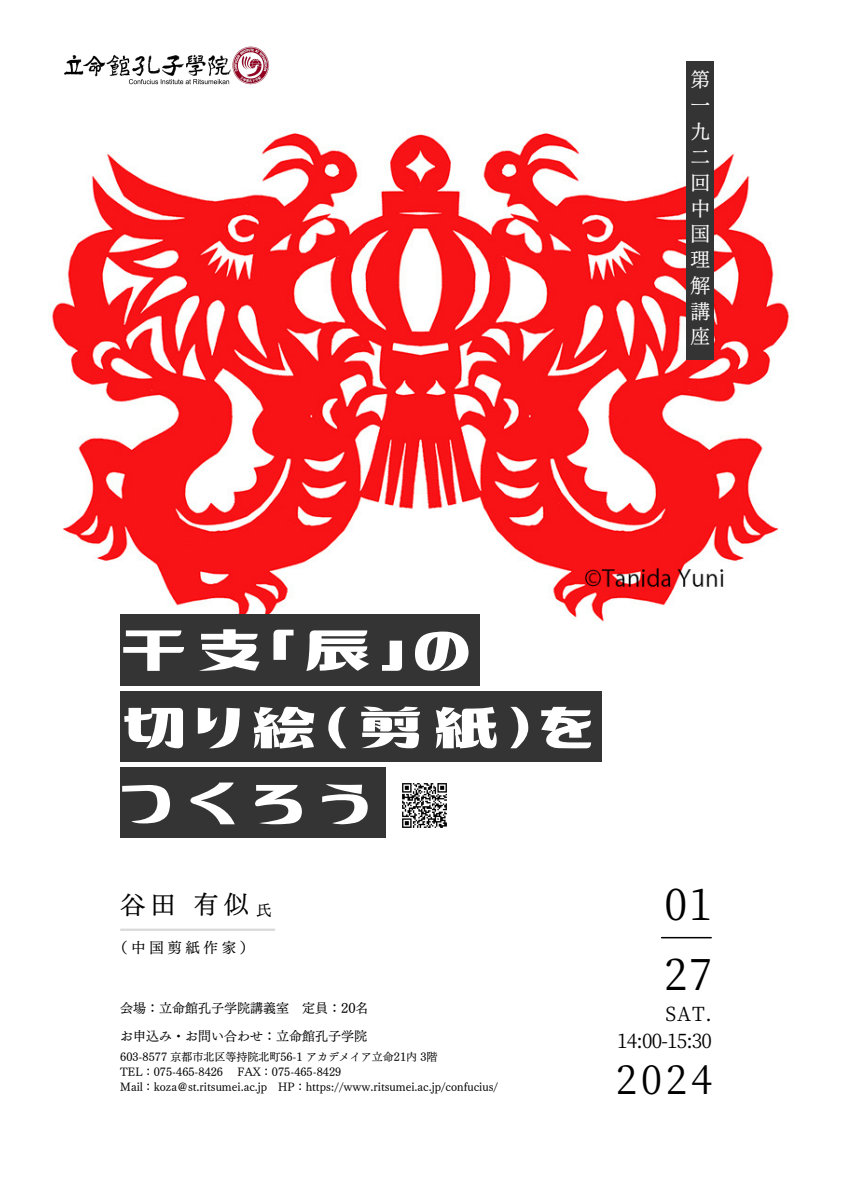
<style>
.page{position:relative;width:842px;height:1191px;background:#fff}
.page>*{position:absolute;margin:0;border:0;box-sizing:border-box;transform-origin:0 0}
.t1{font:84.8px "GN Koharuiro Sunray";letter-spacing:.105em;color:#fff}
.t2{font:42.4px "Source Han Serif JP";color:#000}
.t3{font:38.9px "Source Han Serif JP";color:#000}
.t4{font:25.4px "Canva UD Mincho Pr 6 N M";color:#000}
.t5{font:19.8px/25.7px "Canva UD Mincho Pr 6 N M";color:#fff;text-align:justify}
.t6{font:19.4px "Source Han Serif JP";letter-spacing:-.04em;color:#000}
.t7{font:15.4px "Canva UD Mincho Pr 6 N M";color:#000}
.t8{font:14.4px "Canva UD Mincho Pr 6 N M";letter-spacing:.25em;color:#000}
.t9{font:13px "Canva UD Mincho Pr 6 N M";color:#000}
.t10{font:11px "Canva UD Mincho Pr 6 N M";color:#000}
</style>
<div class="page">
<img style="left:51px;top:107px;width:739px;height:515px">
<img style="left:64px;top:47px;width:205px;height:37px">
<hr style="left:662px;top:936px;width:49px;height:2px;background:#000">
<hr style="left:120px;top:928px;width:155px;height:2px;background:#d9d9d9">
<div style="left:120px;top:614px;width:360px;height:84px;background:#343434"></div>
<div style="left:113px;top:685px;width:369px;height:29px;background:#fff"></div>
<div style="left:687px;top:61px;width:27px;height:299px;background:#343434"></div>
<div style="left:120px;top:691px;width:482px;height:85px;background:#343434"></div>
<div style="left:113px;top:761px;width:500px;height:29px;background:#fff"></div>
<div style="left:120px;top:767px;width:266px;height:85px;background:#343434"></div>
<div style="left:113px;top:838px;width:369px;height:40px;background:#fff"></div>
<img style="left:402px;top:783px;width:45px;height:45px">
<p class="t5" style="left:691px;top:66px;width:21px">第一九二回中国理解講座</p>
<p class="t1" style="left:120px;top:613px;width:352px">干支「辰」の</p>
<p class="t1" style="left:120px;top:691px;width:474px">切り絵（剪紙）を</p>
<p class="t1" style="left:120px;top:767px;width:251px">つくろう</p>
<p class="t4" style="left:120px;top:892px;width:130px">谷田 有似</p>
<p class="t7" style="left:257px;top:902px;width:16px">氏</p>
<p class="t8" style="left:113px;top:940px;width:142px">（中国剪紙作家）</p>
<p class="t9" style="left:120px;top:1001px;width:250px">会場：立命館孔子学院講義室 定員：20名</p>
<p class="t9" style="left:120px;top:1029px;width:248px">お申込み・お問い合わせ：立命館孔子学院</p>
<p class="t10" style="left:120px;top:1051px;width:319px">603-8577 京都市北区等持院北町56-1 アカデメイア立命21内 3階</p>
<p class="t10" style="left:120px;top:1066px;width:104px">TEL：075-465-8426</p>
<p class="t10" style="left:237px;top:1066px;width:105px">FAX：075-465-8429</p>
<p class="t10" style="left:120px;top:1081px;width:379px">Mail：koza＠st.ritsumei.ac.jp HP：https://www.ritsumei.ac.jp/confucius/</p>
<p class="t2" style="left:664px;top:870px;width:49px">01</p>
<p class="t2" style="left:664px;top:940px;width:49px">27</p>
<p class="t6" style="left:666px;top:998px;width:48px">SAT.</p>
<p class="t6" style="left:617px;top:1025px;width:96px">14:00-15:30</p>
<p class="t3" style="left:616px;top:1049px;width:97px">2024</p>
</div>
